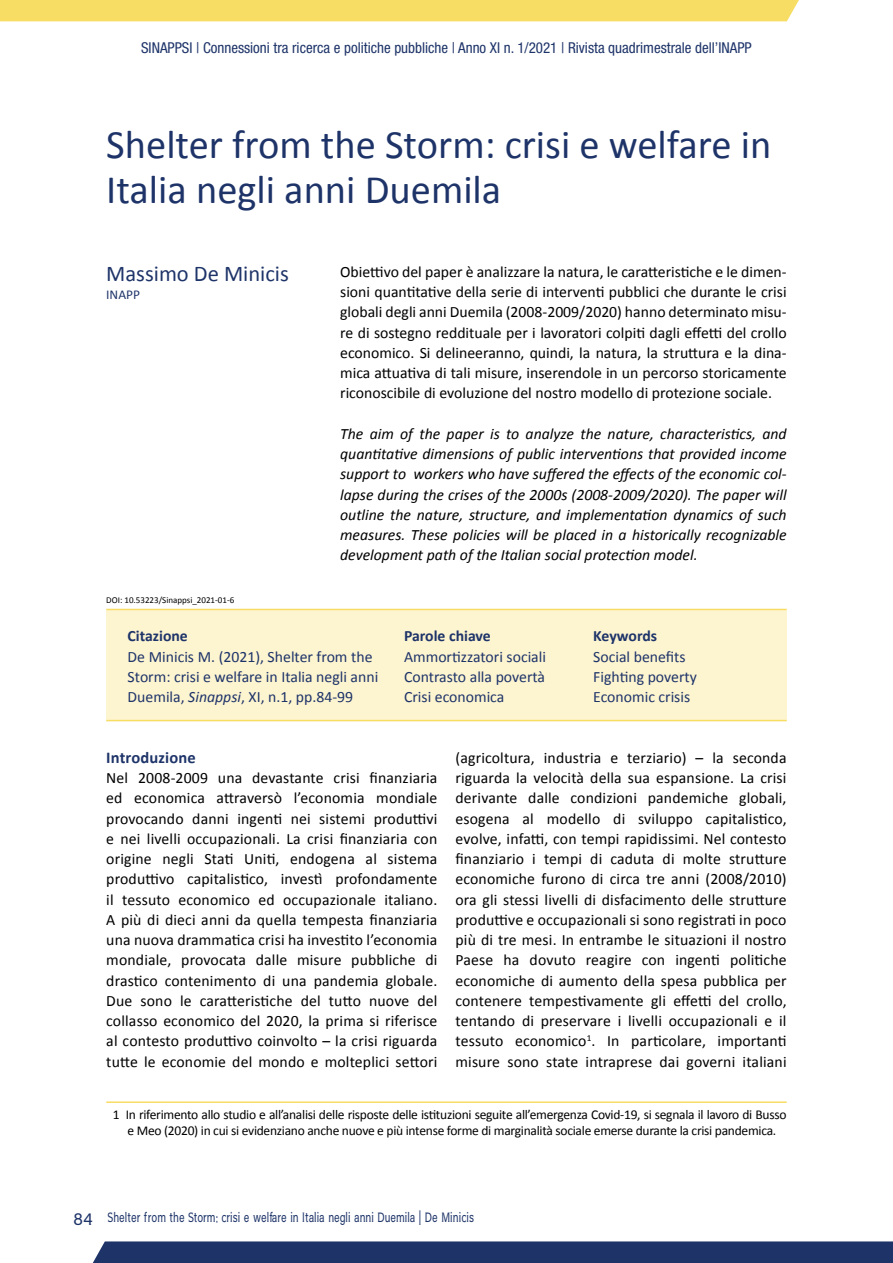
<style>
.page{position:relative;width:893px;height:1263px;background:#fff}
.page>*{position:absolute;margin:0;border:0;box-sizing:border-box;transform-origin:0 0}
.t1{font:40.5px/45px "Calibri";color:#1e3469}
.t2{font:22.5px "Calibri";color:#1e3469}
.t3{font:700 16.5px "Calibri";letter-spacing:.01em;color:#1e3469}
.t4{font:15.75px/20.2px "Calibri";letter-spacing:.01em;color:#000;text-align:justify}
.t5{font:italic 15.75px/20.2px "Calibri";color:#000;text-align:justify}
.t6{font:15.75px/20.2px "Calibri";color:#1e3469}
.t7{font:700 15.75px "Calibri";color:#1e3469}
.t8{font:condensed 15px "Helvetica Neue LT Std";color:#1e3469}
.t9{font:13.5px/16.2px "Calibri";letter-spacing:-.02em;color:#000;text-align:center}
.t10{font:13.5px "Inapp";color:#1e3469;scale:.75 1}
.t11{font:13.5px "Calibri";color:#1e3469}
.t12{font:9px "Calibri";color:#000}
.s1{font-style:italic}
.s2{font-size:16.5px}
</style>
<div class="page">
<div style="left:93px;top:1241px;width:800px;height:22px;background:#1e3469"></div>
<div style="left:0;top:0;width:799px;height:21px;background:#f8dd64"></div>
<div style="left:106px;top:610px;width:681px;height:111px;background:#fdf4d0"></div>
<hr style="left:106px;top:609px;width:681px;height:1px;background:#f8dd64">
<hr style="left:106px;top:720px;width:681px;height:1px;background:#f8dd64">
<hr style="left:106px;top:1101px;width:681px;height:2px;background:#f8dd64">
<p class="t8" style="left:141px;top:39px;width:612px">SINAPPSI | Connessioni tra ricerca e politiche pubbliche | Anno XI n. 1/2021 | Rivista quadrimestrale dell’INAPP</p>
<h1 class="t1" style="left:106px;top:120px;width:666px">Shelter from the Storm: crisi e welfare in<br>Italia negli anni Duemila</h1>
<h2 class="t2" style="left:106px;top:259px;width:184px">Massimo De Minicis</h2>
<p class="t11" style="left:106px;top:286px;width:35px">INAPP</p>
<p class="t12" style="left:106px;top:594px;width:130px">DOI: 10.53223/Sinappsi_2021-01-6</p>
<p class="t4" style="left:340px;top:261px;width:448px">Obiettivo del paper è analizzare la natura, le caratteristiche e le dimen&shy;sioni quantitative della serie di interventi pubblici che durante le crisi globali degli anni Duemila (2008-2009/2020) hanno determinato misu&shy;re di sostegno reddituale per i lavoratori colpiti dagli effetti del crollo economico. Si delineeranno, quindi, la natura, la struttura e la dina&shy;mica attuativa di tali misure, inserendole in un percorso storicamente riconoscibile di evoluzione del nostro modello di protezione sociale.</p>
<p class="t5" style="left:340px;top:423px;width:448px">The aim of the paper is to analyze the nature, characteristics, and quantitative dimensions of public interventions that provided income support to workers who have suffered the effects of the economic col&shy;lapse during the crises of the 2000s (2008-2009/2020). The paper will outline the nature, structure, and implementation dynamics of such measures. These policies will be placed in a historically recognizable development path of the Italian social protection model.</p>
<p class="t7" style="left:128px;top:625px;width:62px">Citazione</p>
<p class="t6" style="left:128px;top:645px;width:252px">De Minicis M. (2021), Shelter from the<br>Storm: crisi e welfare in Italia negli anni<br>Duemila, <span class="s1">Sinappsi</span>, XI, n.1, pp.84-99</p>
<p class="t7" style="left:404px;top:625px;width:88px">Parole chiave</p>
<p class="t6" style="left:404px;top:645px;width:143px;text-align:justify">Ammortizzatori sociali Contrasto alla povertà Crisi economica</p>
<p class="t7" style="left:593px;top:625px;width:65px">Keywords</p>
<p class="t6" style="left:593px;top:645px;width:105px">Social benefits<br>Fighting poverty<br>Economic crisis</p>
<p class="t3" style="left:106px;top:746px;width:91px">Introduzione</p>
<p class="t4" style="left:106px;top:767px;width:333px">Nel 2008-2009 una devastante crisi finanziaria ed economica attraversò l’economia mondiale provocando danni ingenti nei sistemi produttivi e nei livelli occupazionali. La crisi finanziaria con origine negli Stati Uniti, endogena al sistema produttivo capitalistico, investì profondamente il tessuto economico ed occupazionale italiano.<br>A più di dieci anni da quella tempesta finanziaria una nuova drammatica crisi ha investito l’economia mondiale, provocata dalle misure pubbliche di drastico contenimento di una pandemia globale.<br>Due sono le caratteristiche del tutto nuove del collasso economico del 2020, la prima si riferisce al contesto produttivo coinvolto – la crisi riguarda tutte le economie del mondo e molteplici settori</p>
<p class="t4" style="left:455px;top:747px;width:333px">(agricoltura, industria e terziario) – la seconda riguarda la velocità della sua espansione. La crisi derivante dalle condizioni pandemiche globali, esogena al modello di sviluppo capitalistico, evolve, infatti, con tempi rapidissimi. Nel contesto finanziario i tempi di caduta di molte strutture economiche furono di circa tre anni (2008/2010) ora gli stessi livelli di disfacimento delle strutture produttive e occupazionali si sono registrati in poco più di tre mesi. In entrambe le situazioni il nostro Paese ha dovuto reagire con ingenti politiche economiche di aumento della spesa pubblica per contenere tempestivamente gli effetti del crollo, tentando di preservare i livelli occupazionali e il tessuto economico<sup>1</sup>. In particolare, importanti misure sono state intraprese dai governi italiani</p>
<p class="t9" style="left:113px;top:1106px;width:675px">1 In riferimento allo studio e all’analisi delle risposte delle istituzioni seguite all’emergenza Covid-19, si segnala il lavoro di Busso e Meo (2020) in cui si evidenziano anche nuove e più intense forme di marginalità sociale emerse durante la crisi pandemica.</p>
<p class="t10" style="left:73px;top:1210px;width:536px"><span class="s2">84</span> Shelter from the Storm: crisi e welfare in Italia negli anni Duemila | De Minicis</p>
</div>
